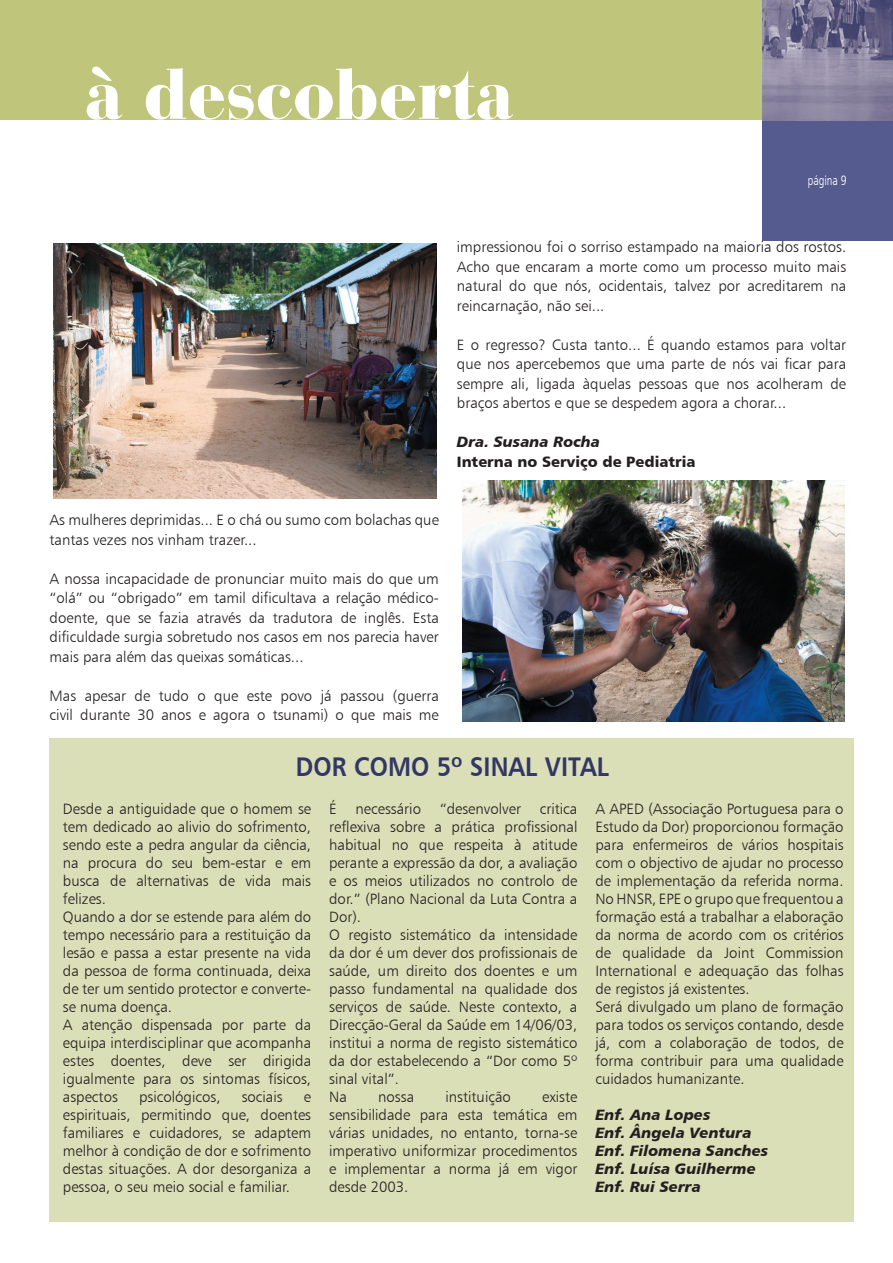
<style>
.page{position:relative;width:893px;height:1263px;background:#fff}
.page>*{position:absolute;margin:0;border:0;box-sizing:border-box;transform-origin:0 0}
.t1{font:900 75px "Bauer Bodoni BT";letter-spacing:.005em;color:#fff}
.t2{font:27px "Humanist 777 BT Bold B";letter-spacing:.005em;color:#323766;scale:.9 1}
.t3{font:15px/18px "Humanist 777 BT Light B";color:#231f20}
.t4{font:15px/18px "Humanist 777 BT Black Italic B";color:#231f20}
.t5{font:15px "Humanist 777 BT Black B";color:#231f20}
.t6{font:13.5px "Frut";color:#fff;scale:.9 1}
</style>
<div class="page">
<div style="left:0;top:0;width:893px;height:120px;background:#bfc57b"></div>
<div style="left:762px;top:120px;width:131px;height:120px;background:#555b8e"></div>
<div style="left:49px;top:738px;width:804px;height:483px;background:#dbdfb8"></div>
<img style="left:462px;top:480px;width:383px;height:242px">
<img style="left:54px;top:243px;width:382px;height:255px">
<img style="left:762px;top:0;width:131px;height:120px">
<h1 class="t1" style="left:85px;top:47px;width:430px">à descoberta</h1>
<p class="t6" style="left:808px;top:173px;width:45px">página 9</p>
<p class="t3" style="left:50px;top:510px;width:391px;line-height:19.5px">As mulheres deprimidas... E o chá ou sumo com bolachas que tantas vezes nos vinham trazer...</p>
<p class="t3" style="left:50px;top:569px;width:391px;line-height:19.5px;text-align:justify">A nossa incapacidade de pronunciar muito mais do que um “olá” ou “obrigado” em tamil dificultava a relação médico&shy;doente, que se fazia através da tradutora de inglês. Esta dificuldade surgia sobretudo nos casos em nos parecia haver mais para além das queixas somáticas...</p>
<p class="t3" style="left:50px;top:686px;width:391px;line-height:19.5px">Mas apesar de tudo o que este povo já passou (guerra civil durante 30 anos e agora o tsunami) o que mais me</p>
<p class="t3" style="left:457px;top:237px;width:391px;line-height:19.5px;text-align:justify">impressionou foi o sorriso estampado na maioria dos rostos.<br>Acho que encaram a morte como um processo muito mais natural do que nós, ocidentais, talvez por acreditarem na reincarnação, não sei...</p>
<p class="t3" style="left:457px;top:335px;width:391px;line-height:19.5px;text-align:justify">E o regresso? Custa tanto... É quando estamos para voltar que nos apercebemos que uma parte de nós vai ficar para sempre ali, ligada àquelas pessoas que nos acolheram de braços abertos e que se despedem agora a chorar...</p>
<p class="t4" style="left:457px;top:433px;width:145px">Dra. Susana Rocha</p>
<p class="t5" style="left:457px;top:452px;width:240px">Interna no Serviço de Pediatria</p>
<h2 class="t2" style="left:296px;top:749px;width:349px">DOR COMO 5º SINAL VITAL</h2>
<p class="t3" style="left:63px;top:799px;width:250px">Desde a antiguidade que o homem se tem dedicado ao alivio do sofrimento, sendo este a pedra angular da ciência, na procura do seu bem-estar e em busca de alternativas de vida mais felizes.<br>Quando a dor se estende para além do tempo necessário para a restituição da lesão e passa a estar presente na vida da pessoa de forma continuada, deixa de ter um sentido protector e converte&shy;se numa doença.<br>A atenção dispensada por parte da equipa interdisciplinar que acompanha estes doentes, deve ser dirigida igualmente para os sintomas físicos, aspectos</p>
<p class="t3" style="left:139px;top:1087px;width:83px">psicológicos,</p>
<p class="t3" style="left:242px;top:1087px;width:43px">sociais</p>
<p class="t3" style="left:63px;top:1087px;width:250px;text-align:justify;text-indent:241px">e espirituais, permitindo que, doentes familiares e cuidadores, se adaptem melhor à condição de dor e sofrimento destas situações. A dor desorganiza a pessoa, o seu meio social e familiar.</p>
<p class="t3" style="left:329px;top:799px;width:9px">É</p>
<p class="t3" style="left:356px;top:799px;width:167px">necessário “desenvolver</p>
<p class="t3" style="left:329px;top:799px;width:250px;text-indent:211px">critica reflexiva sobre a prática profissional habitual no que respeita à atitude perante a expressão da dor, a avaliação e os meios utilizados no controlo de dor.” (Plano Nacional da Luta Contra a<br>Dor).<br>O registo sistemático da intensidade da dor é um dever dos profissionais de saúde, um direito dos doentes e um passo fundamental na qualidade dos serviços de saúde. Neste contexto, a<br>Direcção-Geral da Saúde em 14/06/03, institui a norma de registo sistemático da dor estabelecendo a “Dor como 5º sinal vital”.<br>Na</p>
<p class="t3" style="left:329px;top:1087px;width:250px;text-align:justify;text-indent:213px">existe sensibilidade para esta temática em várias unidades, no entanto, torna-se imperativo uniformizar procedimentos e implementar a norma já em vigor desde 2003.</p>
<p class="t3" style="left:378px;top:1087px;width:37px">nossa</p>
<p class="t3" style="left:445px;top:1087px;width:67px">instituição</p>
<p class="t3" style="left:595px;top:799px;width:250px">A APED (Associação Portuguesa para o Estudo da Dor) proporcionou formação para enfermeiros de vários hospitais com o objectivo de ajudar no processo de implementação da referida norma.<br>No HNSR, EPE o grupo que frequentou a formação está a trabalhar a elaboração da norma de acordo com os critérios de qualidade da Joint Commission International e adequação das folhas de registos já existentes.<br>Será divulgado um plano de formação para todos os serviços contando, desde já, com a colaboração de todos, de forma contribuir para uma qualidade cuidados humanizante.</p>
<p class="t4" style="left:595px;top:1105px;width:175px">Enf. Ana Lopes<br>Enf. Ângela Ventura<br>Enf. Filomena Sanches<br>Enf. Luísa Guilherme<br>Enf. Rui Serra</p>
</div>
